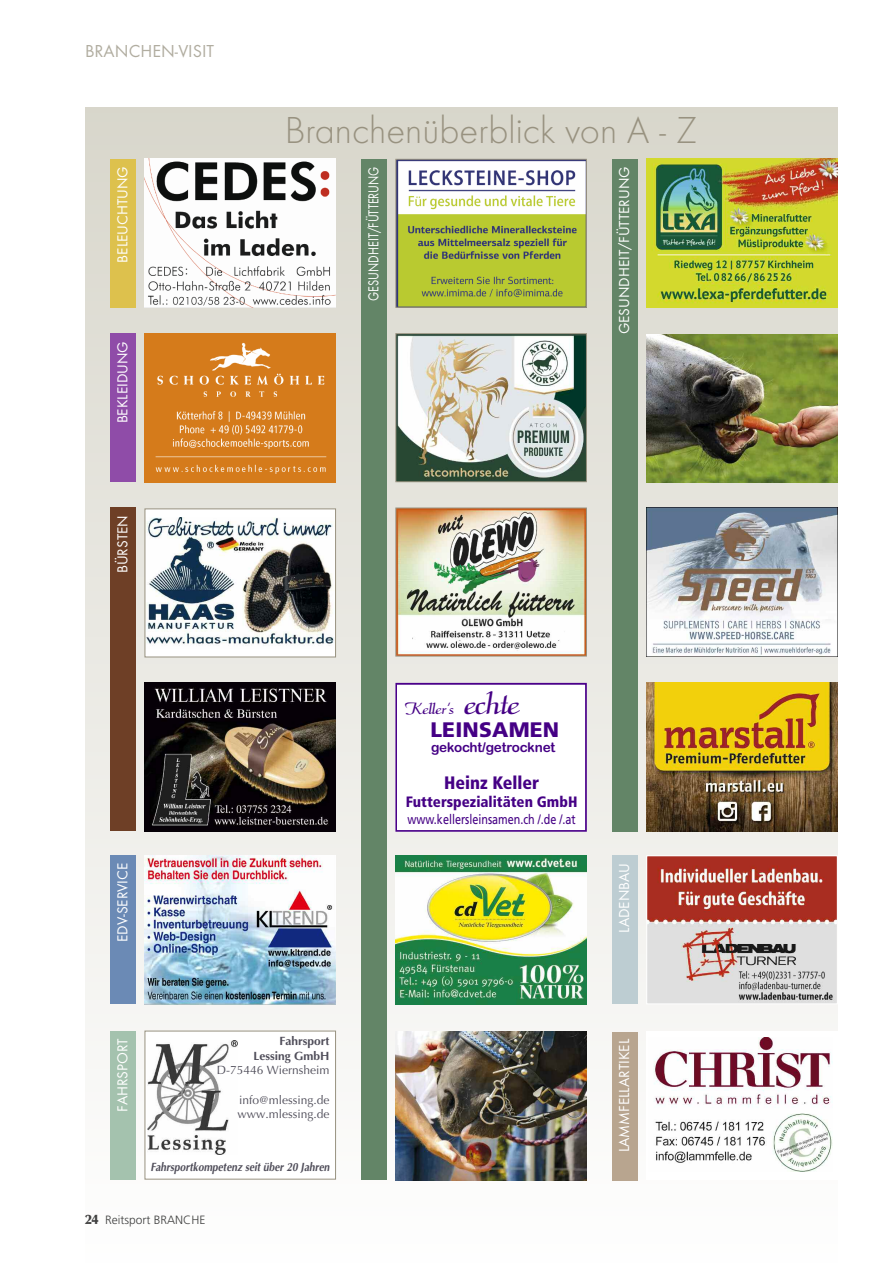
<style>
.page{position:relative;width:893px;height:1263px;background:#fff}
.page>*{position:absolute;margin:0;border:0;box-sizing:border-box;transform-origin:0 0}
.t1{font:300 39px "Function LH";color:#989280}
.t2{font:900 21px "Frutiger";letter-spacing:.01em;color:#450085}
.t3{font:18px "Function";color:#b1ada0}
.t4{font:18px "Calligraphy Laser";color:#450085;scale:1.2 1}
.t5{font:900 condensed 18px "Frutiger";color:#450085}
.t6{font:15px "Function";color:#fff}
.t7{font:900 condensed 15px "Frutiger";color:#450085}
.t8{font:15px "Function";color:#fff;scale:.8 1}
.t9{font:13.5px "Frutiger";color:#450085;scale:.8 1}
.t10{font:13.5px "Arial Rounded MT Bold";letter-spacing:-.01em;color:#450085}
.t11{font:12px/14.7px "Optima LT";color:#504e5a}
.t12{font:italic 700 12px "Optima";color:#504e5a;scale:.85 1}
.t13{font:700 12px/14.5px "Optima";color:#504e5a;text-align:right}
.t14{font:300 12px "Frutiger";color:#404040}
.s1{font-size:36px}
.s2{font-family:"Optima LT";font-weight:900;font-size:13.5px}
</style>
<div class="page">
<div style="left:85px;top:108px;width:753px;height:1155px;background:linear-gradient(to bottom,#d8d6cb,#fdfdfd)"></div>
<img style="left:397px;top:335px;width:188px;height:145px">
<div style="left:395px;top:333px;width:192px;height:149px;border:1px solid #989280"></div>
<img style="left:145px;top:683px;width:191px;height:149px">
<div style="left:145px;top:509px;width:190px;height:148px;background:#fff"></div>
<img style="left:147px;top:518px;width:187px;height:128px">
<div style="left:145px;top:508px;width:191px;height:149px;border:1px solid #989280"></div>
<img style="left:646px;top:508px;width:191px;height:148px">
<div style="left:145px;top:1031px;width:190px;height:148px;background:#fff"></div>
<img style="left:147px;top:1040px;width:90px;height:115px">
<div style="left:145px;top:1031px;width:191px;height:148px;border:1px solid #989280"></div>
<img style="left:145px;top:333px;width:191px;height:149px">
<img style="left:646px;top:159px;width:192px;height:149px">
<img style="left:395px;top:855px;width:192px;height:149px">
<img style="left:145px;top:855px;width:191px;height:149px">
<img style="left:145px;top:159px;width:191px;height:149px">
<div style="left:111px;top:159px;width:25px;height:149px;background:#ddc14d"></div>
<div style="left:111px;top:334px;width:25px;height:148px;background:#8f4ca8"></div>
<div style="left:111px;top:855px;width:25px;height:149px;background:#6b8ab5"></div>
<div style="left:612px;top:159px;width:26px;height:673px;background:#638567"></div>
<div style="left:111px;top:1031px;width:25px;height:148px;background:#a4c2ae"></div>
<div style="left:361px;top:159px;width:26px;height:1020px;background:#638567"></div>
<div style="left:111px;top:508px;width:25px;height:323px;background:#6e3f26"></div>
<img style="left:397px;top:510px;width:188px;height:144px">
<div style="left:395px;top:508px;width:192px;height:148px;border:1px solid #989280"></div>
<img style="left:646px;top:683px;width:192px;height:149px">
<div style="left:646px;top:1031px;width:192px;height:148px;background:#fff"></div>
<img style="left:653px;top:1038px;width:179px;height:133px">
<img style="left:648px;top:857px;width:188px;height:145px">
<div style="left:646px;top:855px;width:192px;height:149px;border:1px solid #fff"></div>
<div style="left:612px;top:855px;width:26px;height:149px;background:#bdcdd2"></div>
<svg style="left:398px;top:686px;width:186px;height:143px"></svg>
<div style="left:395px;top:683px;width:192px;height:149px;border:2px solid #4b008b"></div>
<img style="left:397px;top:161px;width:188px;height:145px">
<div style="left:395px;top:159px;width:192px;height:149px;border:1px solid #989280"></div>
<img style="left:646px;top:334px;width:192px;height:149px">
<img style="left:395px;top:1031px;width:192px;height:149px">
<div style="left:612px;top:1031px;width:26px;height:149px;background:#b8a58f"></div>
<p class="t3" style="left:85px;top:40px;width:131px">BRANCHEN-VISIT</p>
<p class="t6" style="left:114px;top:263px;width:98px;rotate:-90deg">BELEUCHTUNG</p>
<p class="t6" style="left:114px;top:423px;width:84px;rotate:-90deg">BEKLEIDUNG</p>
<p class="t6" style="left:114px;top:573px;width:60px;rotate:-90deg">BÜRSTEN</p>
<p class="t6" style="left:114px;top:942px;width:81px;rotate:-90deg">EDV-SERVICE</p>
<h1 class="t1" style="left:285px;top:107px;width:414px">Branchenüberblick von A - Z</h1>
<p class="t8" style="left:364px;top:301px;width:169px;rotate:-90deg">GESUNDHEIT/FÜTTERUNG</p>
<p class="t6" style="left:615px;top:334px;width:169px;rotate:-90deg">GESUNDHEIT/FÜTTERUNG</p>
<p class="t4" style="left:405px;top:700px;width:97px">Keller’s <span class="s1">echte</span></p>
<h2 class="t2" style="left:430px;top:721px;width:130px">LEINSAMEN</h2>
<p class="t10" style="left:431px;top:739px;width:126px">gekocht/getrocknet</p>
<p class="t5" style="left:444px;top:775px;width:97px">Heinz Keller</p>
<p class="t7" style="left:406px;top:796px;width:173px">Futterspezialitäten GmbH</p>
<p class="t9" style="left:408px;top:813px;width:212px">www.kellersleinsamen.ch /.de /.at</p>
<p class="t6" style="left:615px;top:933px;width:71px;rotate:-90deg">LADENBAU</p>
<p class="t6" style="left:114px;top:1112px;width:75px;rotate:-90deg">FAHRSPORT</p>
<p class="t13" style="left:254px;top:1034px;width:78px">Fahrsport<br>Lessing GmbH</p>
<p class="t11" style="left:217px;top:1064px;width:114px">D-75446 Wiernsheim</p>
<p class="t11" style="left:237px;top:1093px;width:94px">info@mlessing.de www.mlessing.de</p>
<p class="t12" style="left:150px;top:1160px;width:212px">Fahrsportkompetenz seit über 20 Jahren</p>
<p class="t14" style="left:85px;top:1215px;width:122px"><span class="s2">24</span> Reitsport BRANCHE</p>
<p class="t6" style="left:615px;top:1152px;width:115px;rotate:-90deg">LAMMFELLARTIKEL</p>
</div>
